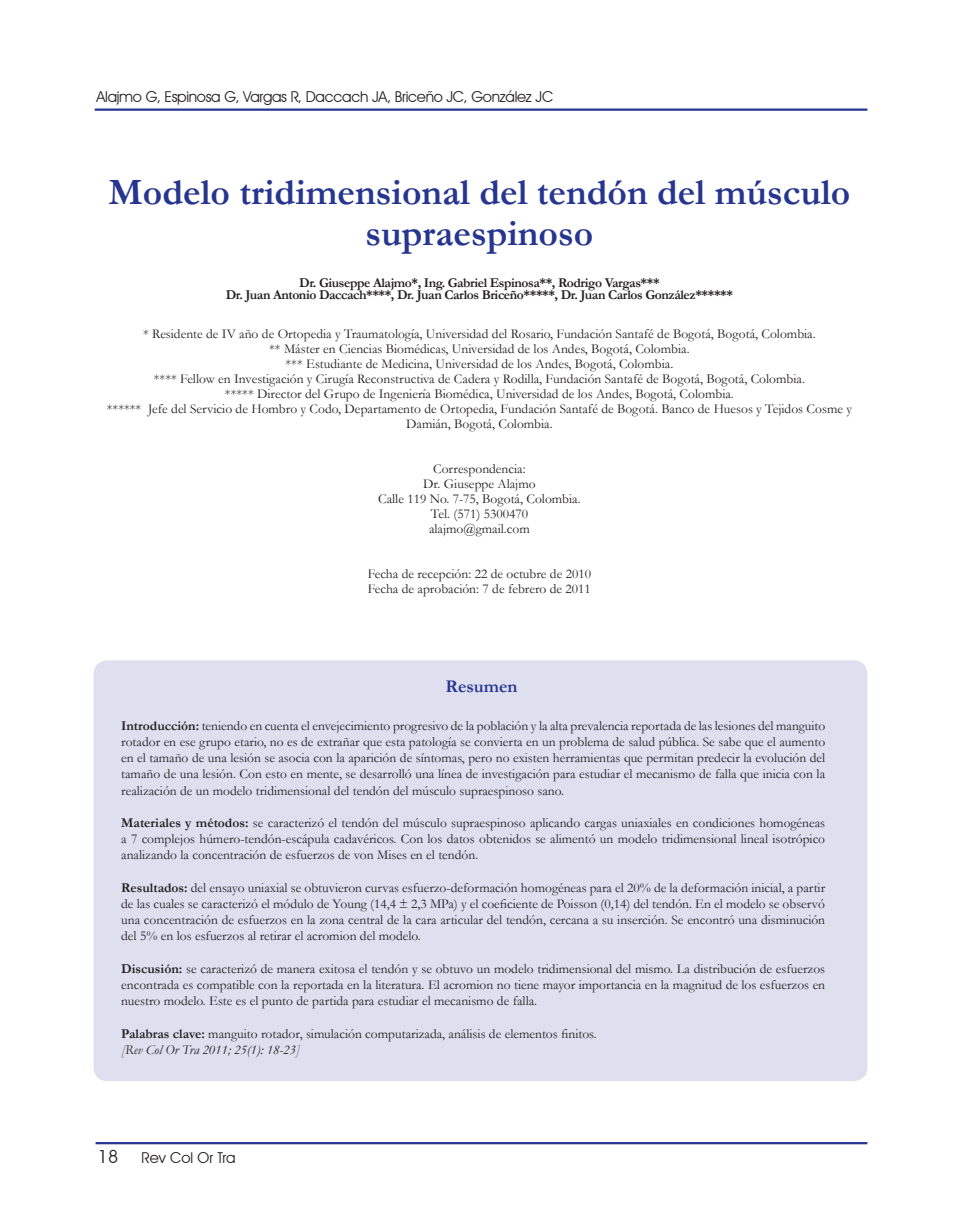
<style>
.page{position:relative;width:961px;height:1231px;background:#fff}
.page>*{position:absolute;margin:0;border:0;box-sizing:border-box;transform-origin:0 0}
.TITULO_ARTICULO{font:700 37.5px/40.5px "Garamond";color:#26358f;text-align:center}
.TITULO_ABSTRACT{font:700 18px "Garamond";color:#26358f}
.t1{font:18px "Avant Garde IT Cby BT";color:#231f20}
.t2{font:15px "Avant Garde IT Cby BT";letter-spacing:-.02em;color:#231f20}
.t3{font:15px "Avant Garde IT Cby BT";color:#231f20}
.ABSTRACT{font:13.5px/16.2px "Garamond";color:#231f20;text-align:justify}
.AUTOR{font:13.5px/15px "Garamond";color:#231f20;text-align:center}
.AUTOR-2{font:700 13.5px "Garamond";letter-spacing:-.03em;color:#231f20}
.ABSTRACT-2{font:italic 13.5px "Garamond";color:#231f20}
.s1{font-weight:700}
</style>
<div class="page">
<hr style="left:95px;top:1142px;width:772px;height:2px;background:#26358f">
<hr style="left:95px;top:108px;width:772px;height:3px;background:#26358f">
<div style="left:94px;top:660px;width:773px;height:421px;background:#dfe0ef;border-radius:14px"></div>
<p class="t2" style="left:97px;top:87px;width:458px">Alajmo G, Espinosa G, Vargas R, Daccach JA, Briceño JC, González JC</p>
<p class="TITULO_ARTICULO" style="left:108px;top:172px;width:743px">Modelo tridimensional del tendón del músculo supraespinoso</p>
<p class="AUTOR-2" style="left:299px;top:273px;width:362px">Dr. Giuseppe Alajmo*, Ing. Gabriel Espinosa**, Rodrigo Vargas***</p>
<p class="AUTOR-2" style="left:226px;top:285px;width:509px">Dr. Juan Antonio Daccach****, Dr. Juan Carlos Briceño*****, Dr. Juan Carlos González******</p>
<p class="AUTOR" style="left:143px;top:326px;width:674px">* Residente de IV año de Ortopedia y Traumatología, Universidad del Rosario, Fundación Santafé de Bogotá, Bogotá, Colombia.</p>
<p class="AUTOR" style="left:269px;top:341px;width:422px">** Máster en Ciencias Biomédicas, Universidad de los Andes, Bogotá, Colombia.</p>
<p class="AUTOR" style="left:285px;top:356px;width:389px">*** Estudiante de Medicina, Universidad de los Andes, Bogotá, Colombia.</p>
<p class="AUTOR" style="left:154px;top:371px;width:652px">**** Fellow en Investigación y Cirugía Reconstructiva de Cadera y Rodilla, Fundación Santafé de Bogotá, Bogotá, Colombia.</p>
<p class="AUTOR" style="left:225px;top:386px;width:510px">***** Director del Grupo de Ingeniería Biomédica, Universidad de los Andes, Bogotá, Colombia.</p>
<p class="AUTOR" style="left:107px;top:401px;width:746px">****** Jefe del Servicio de Hombro y Codo, Departamento de Ortopedia, Fundación Santafé de Bogotá. Banco de Huesos y Tejidos Cosme y<br>Damián, Bogotá, Colombia.</p>
<p class="AUTOR" style="left:433px;top:461px;width:94px">Correspondencia:</p>
<p class="AUTOR" style="left:423px;top:476px;width:114px">Dr. Giuseppe Alajmo</p>
<p class="AUTOR" style="left:378px;top:491px;width:204px">Calle 119 No. 7-75, Bogotá, Colombia.</p>
<p class="AUTOR" style="left:431px;top:506px;width:99px">Tel. (571) 5300470</p>
<p class="AUTOR" style="left:429px;top:521px;width:102px">alajmo@gmail.com</p>
<p class="AUTOR" style="left:368px;top:566px;width:225px">Fecha de recepción: 22 de octubre de 2010</p>
<p class="AUTOR" style="left:368px;top:581px;width:224px">Fecha de aprobación: 7 de febrero de 2011</p>
<p class="TITULO_ABSTRACT" style="left:445px;top:674px;width:73px">Resumen</p>
<p class="ABSTRACT" style="left:121px;top:717px;width:705px"><span class="s1">Introducción:</span> teniendo en cuenta el envejecimiento progresivo de la población y la alta prevalencia reportada de las lesiones del manguito rotador en ese grupo etario, no es de extrañar que esta patología se convierta en un problema de salud pública. Se sabe que el aumento en el tamaño de una lesión se asocia con la aparición de síntomas, pero no existen herramientas que permitan predecir la evolución del tamaño de una lesión. Con esto en mente, se desarrolló una línea de investigación para estudiar el mecanismo de falla que inicia con la realización de un modelo tridimensional del tendón del músculo supraespinoso sano.</p>
<p class="ABSTRACT" style="left:121px;top:814px;width:705px"><span class="s1">Materiales y métodos:</span> se caracterizó el tendón del músculo supraespinoso aplicando cargas uniaxiales en condiciones homogéneas a 7 complejos húmero-tendón-escápula cadavéricos. Con los datos obtenidos se alimentó un modelo tridimensional lineal isotrópico analizando la concentración de esfuerzos de von Mises en el tendón.</p>
<p class="ABSTRACT" style="left:121px;top:879px;width:705px"><span class="s1">Resultados:</span> del ensayo uniaxial se obtuvieron curvas esfuerzo-deformación homogéneas para el 20% de la deformación inicial, a partir de las cuales se caracterizó el módulo de Young (14,4 ± 2,3 MPa) y el coeficiente de Poisson (0,14) del tendón. En el modelo se observó una concentración de esfuerzos en la zona central de la cara articular del tendón, cercana a su inserción. Se encontró una disminución del 5% en los esfuerzos al retirar el acromion del modelo.</p>
<p class="ABSTRACT" style="left:121px;top:960px;width:705px"><span class="s1">Discusión:</span> se caracterizó de manera exitosa el tendón y se obtuvo un modelo tridimensional del mismo. La distribución de esfuerzos encontrada es compatible con la reportada en la literatura. El acromion no tiene mayor importancia en la magnitud de los esfuerzos en nuestro modelo. Este es el punto de partida para estudiar el mecanismo de falla.</p>
<p class="ABSTRACT" style="left:121px;top:1025px;width:477px"><span class="s1">Palabras clave:</span> manguito rotador, simulación computarizada, análisis de elementos finitos.</p>
<p class="ABSTRACT-2" style="left:121px;top:1040px;width:180px">[Rev Col Or Tra 2011; 25(1): 18-23]</p>
<p class="t1" style="left:98px;top:1146px;width:22px">18</p>
<p class="t3" style="left:142px;top:1148px;width:96px">Rev Col Or Tra</p>
</div>
